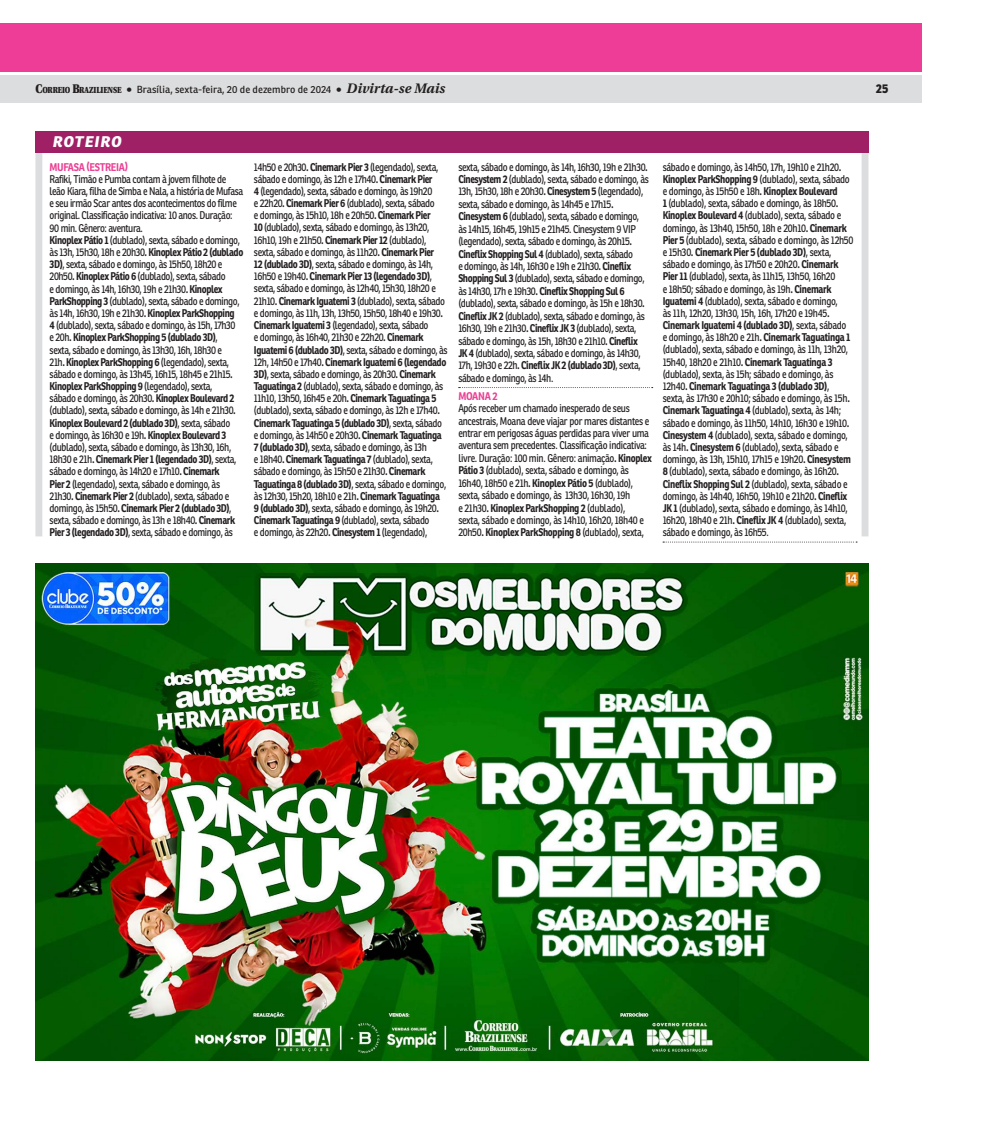
<style>
.page{position:relative;width:989px;height:1124px;background:#fff}
.page>*{position:absolute;margin:0;border:0;box-sizing:border-box;transform-origin:0 0}
.t1{font:italic 800 15px "Ronnia";letter-spacing:.065em;color:#fff}
.t2{font:italic 700 13.75px "Utopia";letter-spacing:.005em;color:#231f20}
.t3{font:800 12.5px "Ronnia";color:#231f20;scale:.9 1}
.t4{font:10.88px/12.1px "Ronnia";letter-spacing:-.045em;color:#231f20;scale:.85 1}
.t5{font:700 10.88px "Ronnia";letter-spacing:-.03em;color:#ea4294;scale:.9 1}
.t6{font:10px "Ronnia";letter-spacing:.005em;color:#231f20}
.t7{font:900 8.75px "Utopia";letter-spacing:-.005em;color:#231f20;scale:.8 1}
.s1{font-size:12.5px}
.s2{font-family:"Utopia";font-weight:900;font-size:12.5px}
.s3{font-weight:700}
</style>
<div class="page">
<div style="left:0;top:75px;width:921px;height:28px;background:#dcddde"></div>
<div style="left:0;top:23px;width:921px;height:49px;background:#ee3d96"></div>
<div style="left:35px;top:136px;width:7px;height:400px;background:#dcddde"></div>
<div style="left:861px;top:152px;width:7px;height:384px;background:#dcddde"></div>
<svg style="left:458px;top:387px;width:194px;height:1px"></svg>
<svg style="left:663px;top:541px;width:194px;height:1px"></svg>
<div style="left:35px;top:131px;width:833px;height:21px;background:#a02066"></div>
<img style="left:35px;top:563px;width:833px;height:496px">
<p class="t7" style="left:36px;top:84px;width:122px"><span class="s1">C</span>ORREIO <span class="s1">B</span>RAZILIENSE <span class="s1">•</span></p>
<p class="t6" style="left:137px;top:85px;width:206px">Brasília, sexta-feira, 20 de dezembro de 2024 <span class="s2">•</span></p>
<p class="t2" style="left:346px;top:80px;width:100px">Divirta-se Mais</p>
<p class="t3" style="left:876px;top:84px;width:16px">25</p>
<h1 class="t1" style="left:53px;top:136px;width:70px">ROTEIRO</h1>
<p class="t5" style="left:50px;top:162px;width:89px">MUFASA (ESTREIA)</p>
<p class="t4" style="left:50px;top:174px;width:229px">Rafiki, Timão e Pumba contam à jovem filhote de leão Kiara, filha de Simba e Nala, a história de Mufasa e seu irmão Scar antes dos acontecimentos do filme original. Classificação indicativa: 10 anos. Duração:<br>90 min. Gênero: aventura.<br><span class="s3">Kinoplex Pátio 1</span> (dublado), sexta, sábado e domingo, às 13h, 15h30, 18h e 20h30<span class="s3">. Kinoplex Pátio 2 (dublado 3D)</span>, sexta, sábado e domingo, às 15h50, 18h20 e 20h50<span class="s3">. Kinoplex Pátio 6</span> (dublado), sexta, sábado<br>e domingo, às 14h, 16h30, 19h e 21h30<span class="s3">. Kinoplex ParkShopping 3</span> (dublado), sexta, sábado e domingo, às 14h, 16h30, 19h e 21h30<span class="s3">. Kinoplex ParkShopping<br>4</span> (dublado), sexta, sábado e domingo, às 15h, 17h30<br>e 20h<span class="s3">. Kinoplex ParkShopping 5 (dublado 3D)</span>,<br>sexta, sábado e domingo, às 13h30, 16h, 18h30 e<br>21h<span class="s3">. Kinoplex ParkShopping 6</span> (legendado), sexta, sábado e domingo, às 13h45, 16h15, 18h45 e 21h15<span class="s3">.<br>Kinoplex ParkShopping 9</span> (legendado), sexta,<br>sábado e domingo, às 20h30<span class="s3">. Kinoplex Boulevard 2 </span>(dublado), sexta, sábado e domingo, às 14h e 21h30<span class="s3">.<br>Kinoplex Boulevard 2 (dublado 3D)</span>, sexta, sábado<br>e domingo, às 16h30 e 19h<span class="s3">. Kinoplex Boulevard 3 </span>(dublado), sexta, sábado e domingo, às 13h30, 16h, 18h30 e 21h<span class="s3">. Cinemark Pier 1 (legendado 3D)</span>, sexta, sábado e domingo, às 14h20 e 17h10<span class="s3">. Cinemark<br>Pier 2</span> (legendado), sexta, sábado e domingo, às 21h30<span class="s3">. Cinemark Pier 2</span> (dublado), sexta, sábado e domingo, às 15h50<span class="s3">. Cinemark Pier 2 (dublado 3D)</span>, sexta, sábado e domingo, às 13h e 18h40<span class="s3">. Cinemark Pier 3 (legendado 3D)</span>, sexta, sábado e domingo, às</p>
<p class="t4" style="left:254px;top:161px;width:229px">14h50 e 20h30<span class="s3">. Cinemark Pier 3</span> (legendado), sexta, sábado e domingo, às 12h e 17h40<span class="s3">. Cinemark Pier<br>4</span> (legendado), sexta, sábado e domingo, às 19h20<br>e 22h20<span class="s3">. Cinemark Pier 6</span> (dublado), sexta, sábado<br>e domingo, às 15h10, 18h e 20h50<span class="s3">. Cinemark Pier<br>10</span> (dublado), sexta, sábado e domingo, às 13h20, 16h10, 19h e 21h50<span class="s3">. Cinemark Pier 12</span> (dublado), sexta, sábado e domingo, às 11h20<span class="s3">. Cinemark Pier<br>12 (dublado 3D)</span>, sexta, sábado e domingo, às 14h, 16h50 e 19h40<span class="s3">. Cinemark Pier 13 (legendado 3D)</span>, sexta, sábado e domingo, às 12h40, 15h30, 18h20 e 21h10<span class="s3">. Cinemark Iguatemi 3</span> (dublado), sexta, sábado e domingo, às 11h, 13h, 13h50, 15h50, 18h40 e 19h30<span class="s3">.<br>Cinemark Iguatemi 3</span> (legendado), sexta, sábado<br>e domingo, às 16h40, 21h30 e 22h20<span class="s3">. Cinemark Iguatemi 6 (dublado 3D)</span>, sexta, sábado e domingo, às 12h, 14h50 e 17h40<span class="s3">. Cinemark Iguatemi 6 (legendado 3D)</span>, sexta, sábado e domingo, às 20h30<span class="s3">. Cinemark Taguatinga 2</span> (dublado), sexta, sábado e domingo, às 11h10, 13h50, 16h45 e 20h<span class="s3">. Cinemark Taguatinga 5 </span>(dublado), sexta, sábado e domingo, às 12h e 17h40<span class="s3">.<br>Cinemark Taguatinga 5 (dublado 3D)</span>, sexta, sábado e domingo, às 14h50 e 20h30<span class="s3">. Cinemark Taguatinga 7 (dublado 3D)</span>, sexta, sábado e domingo, às 13h<br>e 18h40<span class="s3">. Cinemark Taguatinga 7</span> (dublado), sexta, sábado e domingo, às 15h50 e 21h30<span class="s3">. Cinemark Taguatinga 8 (dublado 3D)</span>, sexta, sábado e domingo, às 12h30, 15h20, 18h10 e 21h<span class="s3">. Cinemark Taguatinga 9 (dublado 3D)</span>, sexta, sábado e domingo, às 19h20<span class="s3">.<br>Cinemark Taguatinga 9</span> (dublado), sexta, sábado<br>e domingo, às 22h20<span class="s3">. Cinesystem 1</span> (legendado),</p>
<p class="t4" style="left:458px;top:161px;width:226px">sexta, sábado e domingo, às 14h, 16h30, 19h e 21h30<span class="s3">.<br>Cinesystem 2</span> (dublado), sexta, sábado e domingo, às 13h, 15h30, 18h e 20h30<span class="s3">. Cinesystem 5</span> (legendado), sexta, sábado e domingo, às 14h45 e 17h15<span class="s3">.<br>Cinesystem 6</span> (dublado), sexta, sábado e domingo, às 14h15, 16h45, 19h15 e 21h45. Cinesystem 9 VIP (legendado), sexta, sábado e domingo, às 20h15<span class="s3">.<br>Cineflix Shopping Sul 4</span> (dublado), sexta, sábado<br>e domingo, às 14h, 16h30 e 19h e 21h30<span class="s3">. Cineflix Shopping Sul 3</span> (dublado), sexta, sábado e domingo, às 14h30, 17h e 19h30<span class="s3">. Cineflix Shopping Sul 6 </span>(dublado), sexta, sábado e domingo, às 15h e 18h30<span class="s3">.<br>Cineflix JK 2</span> (dublado), sexta, sábado e domingo, às 16h30, 19h e 21h30<span class="s3">. Cineflix JK 3</span> (dublado), sexta, sábado e domingo, às 15h, 18h30 e 21h10<span class="s3">. Cineflix JK 4</span> (dublado), sexta, sábado e domingo, às 14h30, 17h, 19h30 e 22h<span class="s3">. Cineflix JK 2 (dublado 3D)</span>, sexta, sábado e domingo, às 14h.</p>
<p class="t5" style="left:458px;top:391px;width:45px">MOANA 2</p>
<p class="t4" style="left:458px;top:403px;width:229px">Após receber um chamado inesperado de seus ancestrais, Moana deve viajar por mares distantes e entrar em perigosas águas perdidas para viver uma aventura sem precedentes. Classificação indicativa: livre. Duração: 100 min. Gênero: animação<span class="s3">. Kinoplex Pátio 3</span> (dublado), sexta, sábado e domingo, às 16h40, 18h50 e 21h<span class="s3">. Kinoplex Pátio 5</span> (dublado), sexta, sábado e domingo, às 13h30, 16h30, 19h<br>e 21h30<span class="s3">. Kinoplex ParkShopping 2</span> (dublado),<br>sexta, sábado e domingo, às 14h10, 16h20, 18h40 e 20h50<span class="s3">. Kinoplex ParkShopping 8</span> (dublado), sexta,</p>
<p class="t4" style="left:662px;top:162px;width:226px">sábado e domingo, às 14h50, 17h, 19h10 e 21h20<span class="s3">.<br>Kinoplex ParkShopping 9</span> (dublado), sexta, sábado e domingo, às 15h50 e 18h<span class="s3">. Kinoplex Boulevard<br>1</span> (dublado), sexta, sábado e domingo, às 18h50<span class="s3">.<br>Kinoplex Boulevard 4</span> (dublado), sexta, sábado e domingo, às 13h40, 15h50, 18h e 20h10<span class="s3">. Cinemark Pier 5</span> (dublado), sexta, sábado e domingo, às 12h50 e 15h30<span class="s3">. Cinemark Pier 5 (dublado 3D)</span>, sexta, sábado e domingo, às 17h50 e 20h20<span class="s3">. Cinemark Pier 11</span> (dublado), sexta, às 11h15, 13h50, 16h20<br>e 18h50; sábado e domingo, às 19h<span class="s3">. Cinemark Iguatemi 4</span> (dublado), sexta, sábado e domingo,<br>às 11h, 12h20, 13h30, 15h, 16h, 17h20 e 19h45<span class="s3">.<br>Cinemark Iguatemi 4 (dublado 3D)</span>, sexta, sábado e domingo, às 18h20 e 21h<span class="s3">. Cinemark Taguatinga 1 </span>(dublado), sexta, sábado e domingo, às 11h, 13h20, 15h40, 18h20 e 21h10<span class="s3">. Cinemark Taguatinga 3 </span>(dublado), sexta, às 15h; sábado e domingo, às 12h40<span class="s3">. Cinemark Taguatinga 3 (dublado 3D)</span>, sexta, às 17h30 e 20h10; sábado e domingo, às 15h<span class="s3">.<br>Cinemark Taguatinga 4</span> (dublado), sexta, às 14h; sábado e domingo, às 11h50, 14h10, 16h30 e 19h10<span class="s3">.<br>Cinesystem 4</span> (dublado), sexta, sábado e domingo, às 14h<span class="s3">. Cinesystem 6</span> (dublado), sexta, sábado e domingo, às 13h, 15h10, 17h15 e 19h20<span class="s3">. Cinesystem 8</span> (dublado), sexta, sábado e domingo, às 16h20<span class="s3">.<br>Cineflix Shopping Sul 2</span> (dublado), sexta, sábado e domingo, às 14h40, 16h50, 19h10 e 21h20<span class="s3">. Cineflix JK 1</span> (dublado), sexta, sábado e domingo, às 14h10, 16h20, 18h40 e 21h<span class="s3">. Cineflix JK 4</span> (dublado), sexta, sábado e domingo, às 16h55.</p>
</div>
